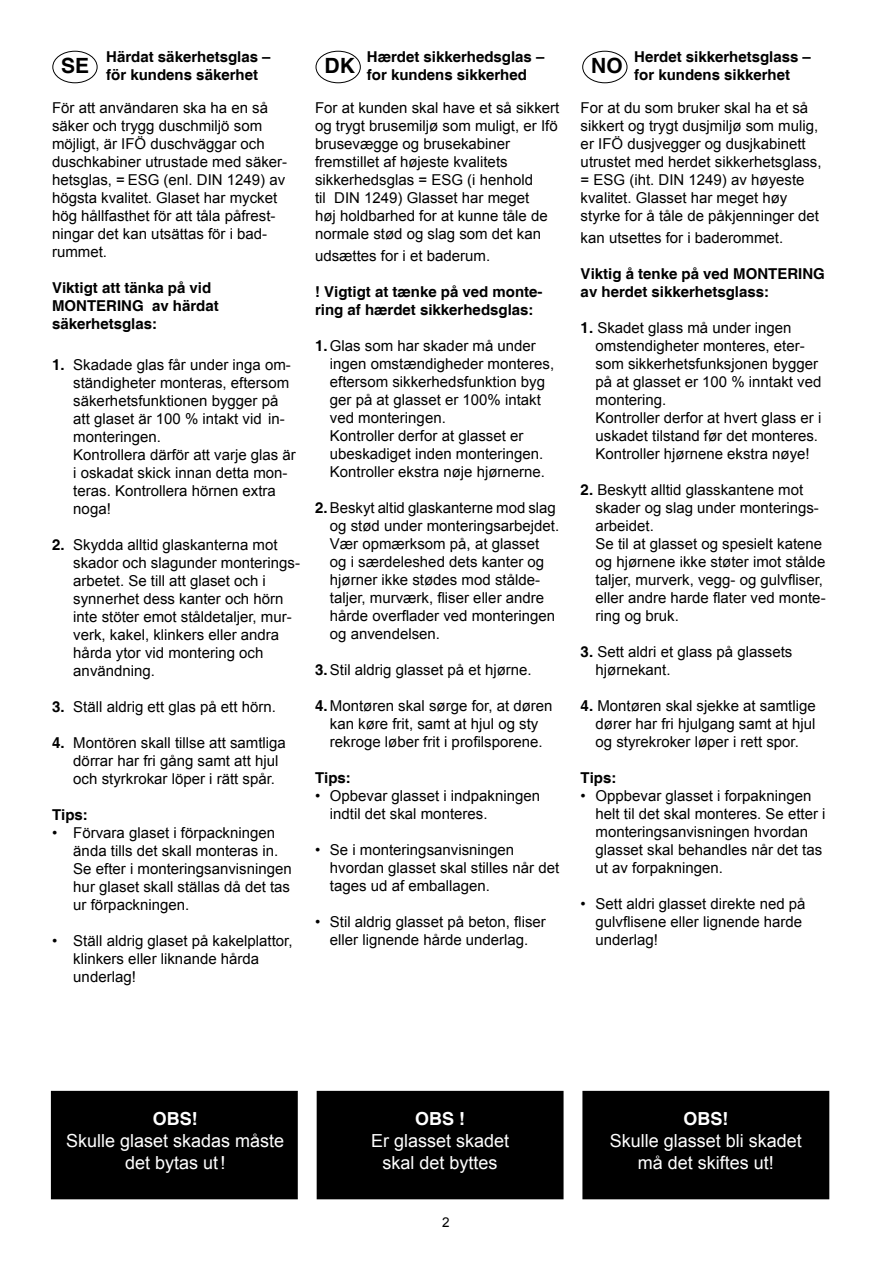
<style>
.page{position:relative;width:893px;height:1263px;background:#fff}
.page>*{position:absolute;margin:0;border:0;box-sizing:border-box;transform-origin:0 0}
.t1{font:700 21px "Helvetica";color:#000}
.t2{font:18px/21.6px "Helvetica";color:#fff;text-align:center}
.t3{font:700 18px "Helvetica";color:#fff}
.t4{font:15px/18px "Helvetica";color:#000}
.t5{font:700 15px/18px "Helvetica";color:#000}
.t6{font:13.5px "Helvetica";color:#000}
.s1{font-weight:700}
</style>
<div class="page">
<div style="left:316px;top:51px;width:44px;height:32px;border:1px solid #000;border-radius:50%"></div>
<div style="left:317px;top:1091px;width:246px;height:108px;background:#000"></div>
<div style="left:53px;top:51px;width:44px;height:32px;border:1px solid #000;border-radius:50%"></div>
<div style="left:51px;top:1091px;width:246px;height:108px;background:#000"></div>
<div style="left:583px;top:1091px;width:246px;height:108px;background:#000"></div>
<div style="left:582px;top:51px;width:45px;height:32px;border:1px solid #000;border-radius:50%"></div>
<h1 class="t1" style="left:61px;top:53px;width:30px">SE</h1>
<p class="t5" style="left:106px;top:48px;width:166px">Härdat säkerhetsglas – för kundens säkerhet</p>
<p class="t4" style="left:52px;top:99px;width:237px">För att användaren ska ha en så säker och trygg duschmiljö som möjligt, är IFÖ duschväggar och duschkabiner utrustade med säker&shy;hetsglas, = ESG (enl. DIN 1249) av högsta kvalitet. Glaset har mycket hög hållfasthet för att tåla påfrest&shy;ningar det kan utsättas för i bad&shy;rummet.</p>
<p class="t5" style="left:52px;top:280px;width:168px">Viktigt att tänka på vid<br>MONTERING av härdat säkerhetsglas:</p>
<p class="t4" style="left:73px;top:356px;width:224px;text-indent:-21px"><span class="s1">1.</span> Skadade glas får under inga om&shy;ständigheter monteras, eftersom säkerhetsfunktionen bygger på att glaset är 100 % intakt vid in&shy;monteringen.<br>Kontrollera därför att varje glas är i oskadat skick innan detta mon&shy;teras. Kontrollera hörnen extra noga!</p>
<p class="t4" style="left:73px;top:536px;width:228px;text-indent:-21px"><span class="s1">2.</span> Skydda alltid glaskanterna mot skador och slagunder monterings&shy;arbetet. Se till att glaset och i synnerhet dess kanter och hörn inte stöter emot ståldetaljer, mur&shy;verk, kakel, klinkers eller andra hårda ytor vid montering och användning.</p>
<p class="t4" style="left:52px;top:698px;width:225px"><span class="s1">3.</span> Ställ aldrig ett glas på ett hörn.</p>
<p class="t4" style="left:73px;top:734px;width:214px;text-indent:-21px"><span class="s1">4.</span> Montören skall tillse att samtliga dörrar har fri gång samt att hjul och styrkrokar löper i rätt spår.</p>
<p class="t5" style="left:52px;top:806px;width:37px">Tips:</p>
<p class="t4" style="left:73px;top:824px;width:220px;text-indent:-21px">• Förvara glaset i förpackningen ända tills det skall monteras in.<br>Se efter i monteringsanvisningen hur glaset skall ställas då det tas ur förpackningen.</p>
<p class="t4" style="left:73px;top:932px;width:221px;text-indent:-21px">• Ställ aldrig glaset på kakelplattor, klinkers eller liknande hårda underlag!</p>
<h1 class="t1" style="left:324px;top:53px;width:32px">DK</h1>
<p class="t5" style="left:367px;top:48px;width:179px">Hærdet sikkerhedsglas – for kundens sikkerhed</p>
<p class="t4" style="left:315px;top:99px;width:246px">For at kunden skal have et så sikkert og trygt brusemiljø som muligt, er Ifö brusevægge og brusekabiner fremstillet af højeste kvalitets sikkerhedsglas = ESG (i henhold<br>til DIN 1249) Glasset har meget<br>høj holdbarhed for at kunne tåle de normale stød og slag som det kan</p>
<p class="t4" style="left:315px;top:247px;width:177px">udsættes for i et baderum.</p>
<p class="t5" style="left:315px;top:283px;width:229px">! Vigtigt at tænke på ved monte&shy;ring af hærdet sikkerhedsglas:</p>
<p class="t4" style="left:330px;top:337px;width:226px;text-indent:-15px"><span class="s1">1.</span> Glas som har skader må under ingen omstændigheder monteres, eftersom sikkerhedsfunktion byg ger på at glasset er 100% intakt ved monteringen.<br>Kontroller derfor at glasset er ubeskadiget inden monteringen.<br>Kontroller ekstra nøje hjørnerne.</p>
<p class="t4" style="left:330px;top:499px;width:231px;text-indent:-15px"><span class="s1">2.</span> Beskyt altid glaskanterne mod slag og stød under monteringsarbejdet.<br>Vær opmærksom på, at glasset og i særdeleshed dets kanter og hjørner ikke stødes mod stålde&shy;taljer, murværk, fliser eller andre hårde overflader ved monteringen og anvendelsen.</p>
<p class="t4" style="left:315px;top:661px;width:218px"><span class="s1">3.</span> Stil aldrig glasset på et hjørne.</p>
<p class="t4" style="left:315px;top:697px;width:239px;text-align:center"><span class="s1">4.</span> Montøren skal sørge for, at døren kan køre frit, samt at hjul og sty rekroge løber frit i profilsporene.</p>
<p class="t5" style="left:315px;top:769px;width:37px">Tips:</p>
<p class="t4" style="left:330px;top:787px;width:212px;text-indent:-15px">• Opbevar glasset i indpakningen indtil det skal monteres.</p>
<p class="t4" style="left:330px;top:841px;width:231px;text-indent:-15px">• Se i monteringsanvisningen hvordan glasset skal stilles når det tages ud af emballagen.</p>
<p class="t4" style="left:315px;top:913px;width:232px;text-align:center">• Stil aldrig glasset på beton, fliser eller lignende hårde underlag.</p>
<p class="t5" style="left:634px;top:48px;width:178px">Herdet sikkerhetsglass – for kundens sikkerhet</p>
<h1 class="t1" style="left:591px;top:53px;width:33px">NO</h1>
<p class="t4" style="left:581px;top:99px;width:242px">For at du som bruker skal ha et så sikkert og trygt dusjmiljø som mulig, er IFÖ dusjvegger og dusjkabinett utrustet med herdet sikkerhetsglass, = ESG (iht. DIN 1249) av høyeste kvalitet. Glasset har meget høy styrke for å tåle de påkjenninger det</p>
<p class="t4" style="left:581px;top:229px;width:204px">kan utsettes for i baderommet.</p>
<p class="t5" style="left:581px;top:265px;width:246px">Viktig å tenke på ved MONTERING av herdet sikkerhetsglass:</p>
<p class="t4" style="left:595px;top:319px;width:227px;text-indent:-15px"><span class="s1">1.</span> Skadet glass må under ingen omstendigheter monteres, eter&shy;som sikkerhetsfunksjonen bygger på at glasset er 100 % inntakt ved montering.<br>Kontroller derfor at hvert glass er i uskadet tilstand før det monteres.<br>Kontroller hjørnene ekstra nøye!</p>
<p class="t4" style="left:595px;top:481px;width:232px;text-indent:-15px"><span class="s1">2.</span> Beskytt alltid glasskantene mot skader og slag under monterings&shy;arbeidet.<br>Se til at glasset og spesielt katene og hjørnene ikke støter imot stålde taljer, murverk, vegg- og gulvfliser, eller andre harde flater ved monte&shy;ring og bruk.</p>
<p class="t4" style="left:595px;top:643px;width:198px;text-indent:-15px"><span class="s1">3.</span> Sett aldri et glass på glassets hjørnekant.</p>
<p class="t4" style="left:595px;top:697px;width:222px;text-align:justify;text-indent:-15px"><span class="s1">4.</span> Montøren skal sjekke at samtlige dører har fri hjulgang samt at hjul og styrekroker løper i rett spor.</p>
<p class="t5" style="left:581px;top:769px;width:37px">Tips:</p>
<p class="t4" style="left:595px;top:787px;width:232px;text-indent:-15px">• Oppbevar glasset i forpakningen helt til det skal monteres. Se etter i monteringsanvisningen hvordan glasset skal behandles når det tas ut av forpakningen.</p>
<p class="t4" style="left:595px;top:895px;width:212px;text-indent:-15px">• Sett aldri glasset direkte ned på gulvflisene eller lignende harde underlag!</p>
<p class="t3" style="left:153px;top:1108px;width:46px">OBS!</p>
<p class="t2" style="left:66px;top:1130px;width:220px">Skulle glaset skadas måste det bytas ut!</p>
<p class="t3" style="left:415px;top:1108px;width:52px">OBS !</p>
<p class="t2" style="left:371px;top:1130px;width:140px">Er glasset skadet skal det byttes</p>
<p class="t6" style="left:442px;top:1214px;width:9px">2</p>
<p class="t3" style="left:683px;top:1108px;width:46px">OBS!</p>
<p class="t2" style="left:610px;top:1130px;width:194px">Skulle glasset bli skadet må det skiftes ut!</p>
</div>
